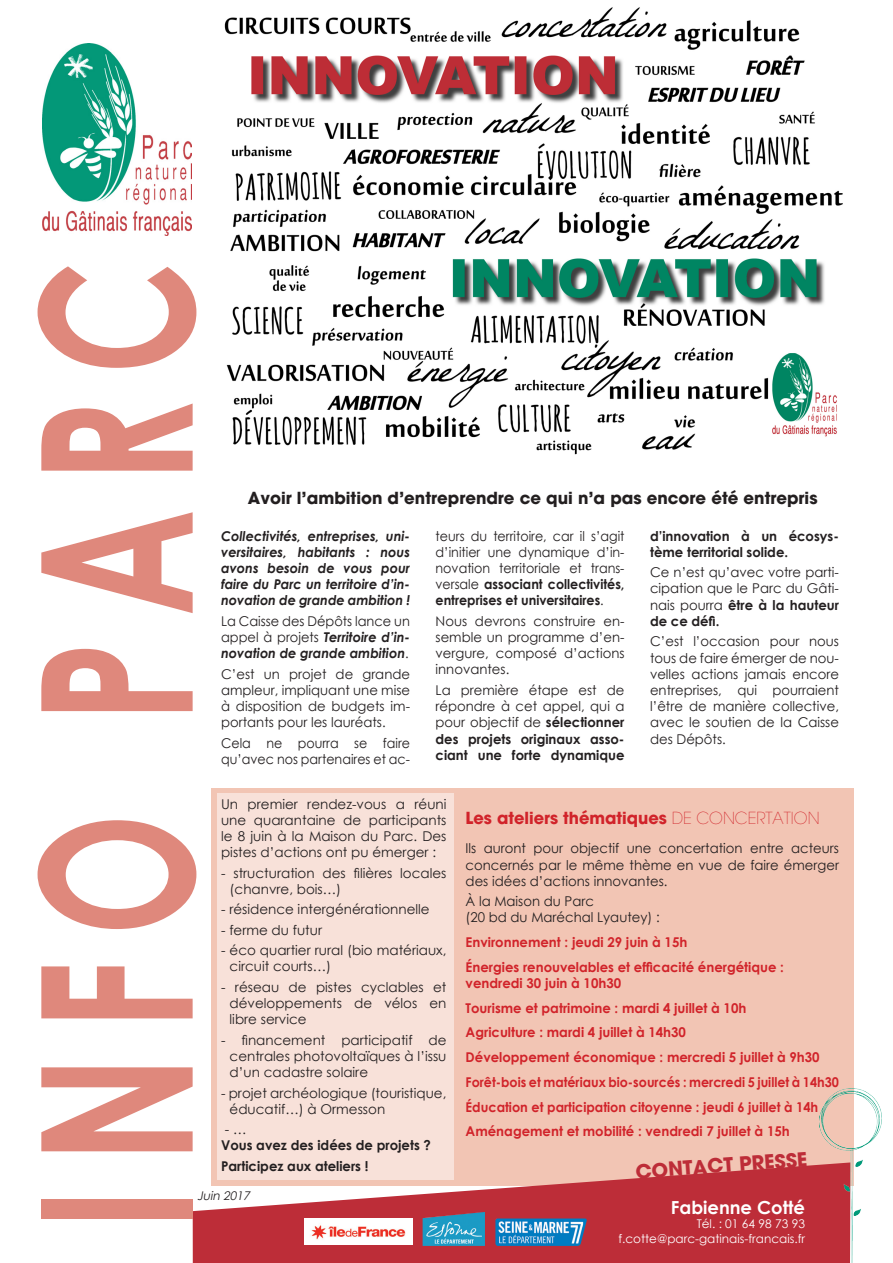
<style>
.page{position:relative;width:893px;height:1263px;background:#fff}
.page>*{position:absolute;margin:0;border:0;box-sizing:border-box;transform-origin:0 0}
.t1{font:700 210.6px "Century Gothic";letter-spacing:.17em;color:#df887c;scale:.69 1}
.t2{font:700 19.5px "Avant Garde";color:#bd2d38}
.t3{font:700 18px "Century Gothic";color:#fff}
.t4{font:700 16.5px "Avant Garde";color:#231f20}
.t5{font:700 16.5px "Avant Garde";color:#d1232a}
.t6{font:13.5px/16.2px "Century Gothic";color:#231f20;text-align:justify}
.t7{font:700 13.5px "Century Gothic";color:#d1232a}
.t8{font:italic 700 13.5px/16.2px "Century Gothic";color:#231f20;text-align:justify;scale:.96 1}
.t9{font:700 13.5px/16.2px "Century Gothic";color:#231f20;text-align:justify}
.t10{font:13.5px/16.2px "Century Gothic";color:#231f20;scale:.94 1}
.t11{font:700 13.5px "Century Gothic";color:#d1232a;scale:.94 1}
.t12{font:700 13.5px "Century Gothic";color:#d1232a;scale:.95 1}
.t13{font:12px "Century Gothic";color:#fff}
.t14{font:italic 12px "Century Gothic";color:#231f20}
.s1{font-weight:700}
.s2{font-weight:400;font-style:normal}
.s3{font-weight:400}
.s4{font-weight:200}
</style>
<div class="page">
<div style="left:212px;top:788px;width:642px;height:397px;background:#f2c5b4"></div>
<img style="left:43px;top:44px;width:148px;height:192px">
<img style="left:224px;top:7px;width:619px;height:448px">
<svg style="left:193px;top:1162px;width:626px;height:101px;fill:#bd2d38"></svg>
<img style="left:423px;top:1212px;width:62px;height:34px">
<img style="left:305px;top:1218px;width:107px;height:27px">
<img style="left:495px;top:1218px;width:92px;height:28px">
<img style="left:819px;top:1089px;width:62px;height:174px">
<div style="left:217px;top:793px;width:237px;height:387px;background:#f8e1d9"></div>
<p class="t1" style="left:-44px;top:1229px;width:1404px;rotate:-90deg">INFO PARC</p>
<p class="t4" style="left:248px;top:488px;width:571px">Avoir l’ambition d’entreprendre ce qui n’a pas encore été entrepris</p>
<p class="t9" style="left:650px;top:527px;width:190px">d’innovation à un écosys&shy;tème territorial solide.</p>
<p class="t6" style="left:650px;top:564px;width:190px">Ce n’est qu’avec votre parti&shy;cipation que le Parc du Gâti&shy;nais pourra <span class="s1">être à la hauteur de ce défi.</span></p>
<p class="t6" style="left:650px;top:633px;width:190px">C’est l’occasion pour nous tous de faire émerger de nou&shy;velles actions jamais encore entreprises, qui pourraient l’être de manière collective, avec le soutien de la Caisse des Dépôts.</p>
<p class="t8" style="left:221px;top:527px;width:198px">Collectivités, entreprises, uni&shy;versitaires, habitants : nous avons besoin de vous pour faire du Parc un territoire d’in&shy;novation de grande ambition !</p>
<p class="t8" style="left:221px;top:612px;width:198px"><span class="s2">La Caisse des Dépôts lance un appel à projets</span> Territoire d’in&shy;novation de grande ambition<span class="s2">.</span></p>
<p class="t6" style="left:221px;top:665px;width:190px">C’est un projet de grande ampleur, impliquant une mise à disposition de budgets im&shy;portants pour les lauréats.</p>
<p class="t10" style="left:221px;top:735px;width:203px">Cela ne pourra se faire qu’avec nos partenaires et ac-</p>
<p class="t10" style="left:436px;top:527px;width:203px;text-align:justify">teurs du territoire, car il s’agit d’initier une dynamique d’in&shy;novation territoriale et trans&shy;versale <span class="s1">associant collectivités, entreprises et universitaires</span>.</p>
<p class="t6" style="left:436px;top:613px;width:190px">Nous devrons construire en&shy;semble un programme d’en&shy;vergure, composé d’actions innovantes.</p>
<p class="t9" style="left:436px;top:681px;width:190px"><span class="s3">La première étape est de répondre à cet appel, qui a pour objectif de</span> sélectionner des projets originaux asso&shy;ciant une forte dynamique</p>
<p class="t6" style="left:221px;top:795px;width:227px">Un premier rendez-vous a réuni une quarantaine de participants le 8 juin à la Maison du Parc. Des pistes d’actions ont pu émerger :</p>
<p class="t6" style="left:230px;top:864px;width:218px;text-indent:-9px">- structuration des filières locales (chanvre, bois…)</p>
<p class="t6" style="left:221px;top:901px;width:210px">- résidence intergénérationnelle</p>
<p class="t6" style="left:221px;top:921px;width:102px">- ferme du futur</p>
<p class="t6" style="left:230px;top:942px;width:218px;text-indent:-9px">- éco quartier rural (bio matériaux, circuit courts…)</p>
<p class="t6" style="left:230px;top:979px;width:218px;text-indent:-9px">- réseau de pistes cyclables et développements de vélos en libre service</p>
<p class="t6" style="left:230px;top:1031px;width:218px;text-indent:-9px">- financement participatif de centrales photovoltaïques à l’issu d’un cadastre solaire</p>
<p class="t6" style="left:230px;top:1084px;width:218px;text-indent:-9px">- projet archéologique (touristique, éducatif…) à Ormesson</p>
<p class="t6" style="left:225px;top:1121px;width:23px">- …</p>
<p class="t9" style="left:221px;top:1137px;width:211px">Vous avez des idées de projets ?</p>
<p class="t9" style="left:221px;top:1157px;width:149px">Participez aux ateliers !</p>
<p class="t5" style="left:466px;top:807px;width:355px">Les ateliers thématiques <span class="s4">DE CONCERTATION</span></p>
<p class="t6" style="left:466px;top:840px;width:375px">Ils auront pour objectif une concertation entre acteurs concernés par le même thème en vue de faire émerger des idées d’actions innovantes.</p>
<p class="t6" style="left:466px;top:893px;width:130px">À la Maison du Parc</p>
<p class="t6" style="left:466px;top:909px;width:196px">(20 bd du Maréchal Lyautey) :</p>
<p class="t7" style="left:466px;top:932px;width:223px">Environnement : jeudi 29 juin à 15h</p>
<p class="t7" style="left:466px;top:957px;width:320px">Énergies renouvelables et efficacité énergétique :</p>
<p class="t7" style="left:466px;top:973px;width:157px">vendredi 30 juin à 10h30</p>
<p class="t7" style="left:466px;top:997px;width:282px">Tourisme et patrimoine : mardi 4 juillet à 10h</p>
<p class="t7" style="left:466px;top:1022px;width:222px">Agriculture : mardi 4 juillet à 14h30</p>
<p class="t7" style="left:466px;top:1047px;width:356px">Développement économique : mercredi 5 juillet à 9h30</p>
<p class="t11" style="left:466px;top:1072px;width:399px">Forêt-bois et matériaux bio-sourcés : mercredi 5 juillet à 14h30</p>
<p class="t12" style="left:466px;top:1096px;width:373px">Éducation et participation citoyenne : jeudi 6 juillet à 14h</p>
<p class="t7" style="left:466px;top:1121px;width:326px">Aménagement et mobilité : vendredi 7 juillet à 15h</p>
<p class="t2" style="left:635px;top:1158px;width:174px;rotate:-4deg">CONTACT PRESSE</p>
<p class="t14" style="left:197px;top:1187px;width:57px">Juin 2017</p>
<p class="t3" style="left:671px;top:1193px;width:136px">Fabienne Cotté</p>
<p class="t13" style="left:697px;top:1215px;width:110px">Tél. : 01 64 98 73 93</p>
<p class="t13" style="left:618px;top:1230px;width:188px">f.cotte@parc-gatinais-francais.fr</p>
</div>
